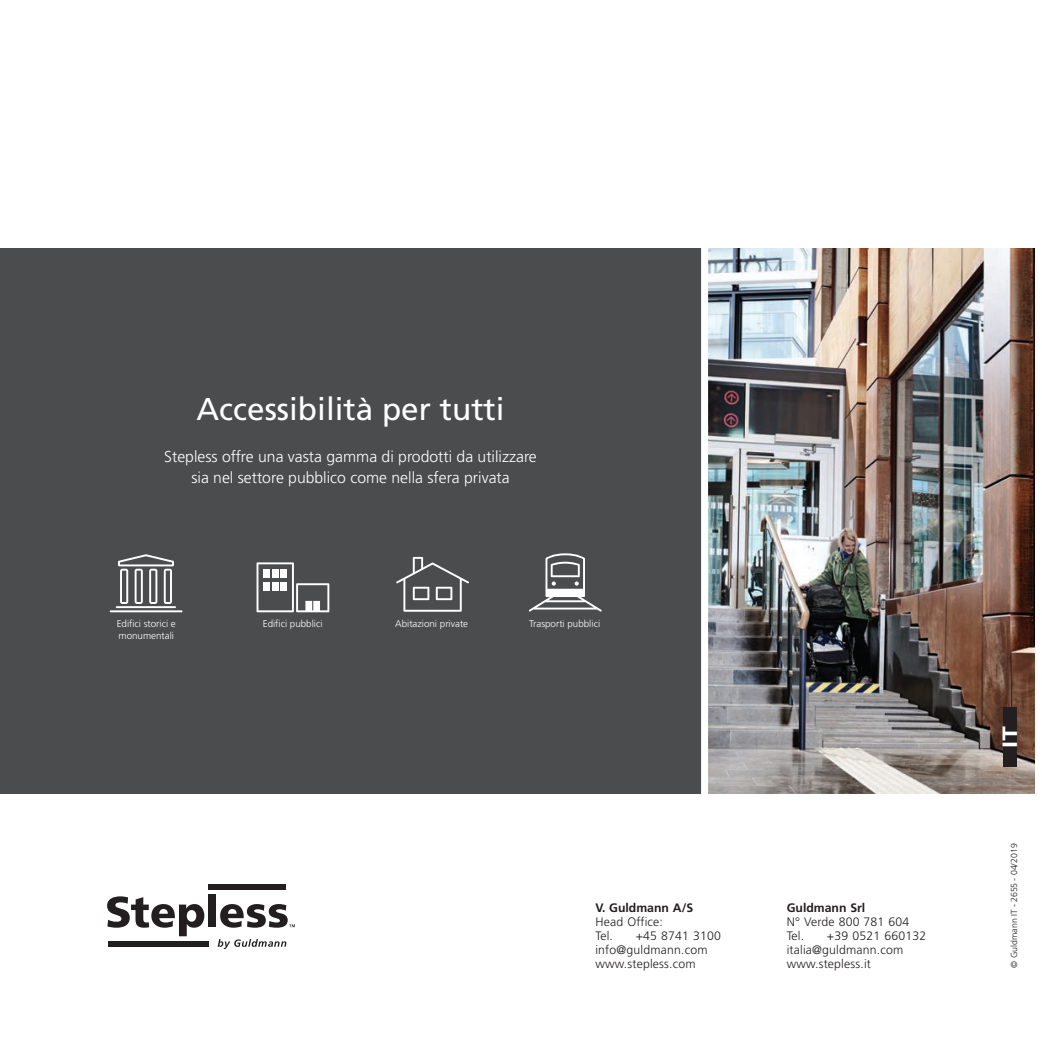
<style>
.page{position:relative;width:1042px;height:1042px;background:#fff}
.page>*{position:absolute;margin:0;border:0;box-sizing:border-box;transform-origin:0 0}
.t1{font:31.5px "Frutiger LT Pro";color:#fff}
.t2{font:700 21px "Gill Sans";color:#fff}
.t3{font:300 15.75px/21px "Frutiger LT Pro";color:#fff;text-align:center}
.t4{font:300 12.25px/14px "Frutiger LT Pro";letter-spacing:.015em;color:#231f20}
.t5{font:700 12.25px "Frutiger LT Pro";color:#231f20}
.t6{font:300 9.8px/11.7px "Frutiger LT Pro";color:#fff}
.t7{font:300 8.75px "Frutiger LT Pro";color:#231f20}
</style>
<div class="page">
<div style="left:0;top:248px;width:1042px;height:546px;background:#4b4c4d"></div>
<img style="left:708px;top:248px;width:327px;height:546px">
<div style="left:701px;top:245px;width:7px;height:567px;background:#fff"></div>
<svg style="left:118px;top:554px;width:56px;height:50px"></svg>
<hr style="left:116px;top:606px;width:60px;height:2px;background:#fff">
<hr style="left:110px;top:610px;width:72px;height:2px;background:#fff">
<svg style="left:256px;top:562px;width:73px;height:50px"></svg>
<div style="left:280px;top:569px;width:7px;height:9px;background:#fff"></div>
<div style="left:272px;top:569px;width:6px;height:9px;background:#fff"></div>
<div style="left:280px;top:582px;width:7px;height:8px;background:#fff"></div>
<div style="left:272px;top:582px;width:6px;height:8px;background:#fff"></div>
<div style="left:264px;top:569px;width:6px;height:9px;background:#fff"></div>
<div style="left:264px;top:582px;width:6px;height:8px;background:#fff"></div>
<svg style="left:396px;top:557px;width:73px;height:55px"></svg>
<svg style="left:529px;top:553px;width:73px;height:58px"></svg>
<div style="left:1035px;top:245px;width:7px;height:567px;background:#fff"></div>
<svg style="left:107px;top:896px;width:97px;height:40px"></svg>
<div style="left:208px;top:894px;width:8px;height:33px;background:#231f20"></div>
<svg style="left:220px;top:904px;width:75px;height:23px"></svg>
<svg style="left:218px;top:939px;width:68px;height:10px"></svg>
<div style="left:108px;top:941px;width:100px;height:6px;background:#231f20"></div>
<div style="left:208px;top:884px;width:78px;height:5px;background:#231f20"></div>
<div style="left:1003px;top:707px;width:14px;height:60px;background:#231f20"></div>
<h1 class="t1" style="left:196px;top:391px;width:310px">Accessibilità per tutti</h1>
<p class="t3" style="left:164px;top:446px;width:374px">Stepless offre una vasta gamma di prodotti da utilizzare sia nel settore pubblico come nella sfera privata</p>
<p class="t6" style="left:117px;top:618px;width:61px">Edifici storici e monumentali</p>
<p class="t6" style="left:263px;top:618px;width:61px">Edifici pubblici</p>
<p class="t6" style="left:395px;top:618px;width:74px">Abitazioni private</p>
<p class="t6" style="left:529px;top:618px;width:72px">Trasporti pubblici</p>
<p class="t5" style="left:595px;top:900px;width:99px">V. Guldmann A/S</p>
<p class="t4" style="left:595px;top:914px;width:69px">Head Office:<br>Tel.</p>
<p class="t4" style="left:595px;top:928px;width:127px;text-indent:40px">+45 8741 3100 info@guldmann.com www.stepless.com</p>
<p class="t5" style="left:787px;top:900px;width:80px">Guldmann Srl</p>
<p class="t4" style="left:787px;top:914px;width:124px">N° Verde 800 781 604<br>Tel.</p>
<p class="t4" style="left:787px;top:928px;width:141px;text-indent:40px">+39 0521 660132 italia@guldmann.com www.stepless.it</p>
<h2 class="t2" style="left:997px;top:748px;width:24px;rotate:-90deg">IT</h2>
<p class="t7" style="left:1009px;top:967px;width:125px;rotate:-90deg">© Guldmann IT - 2655 - 04/2019</p>
</div>
